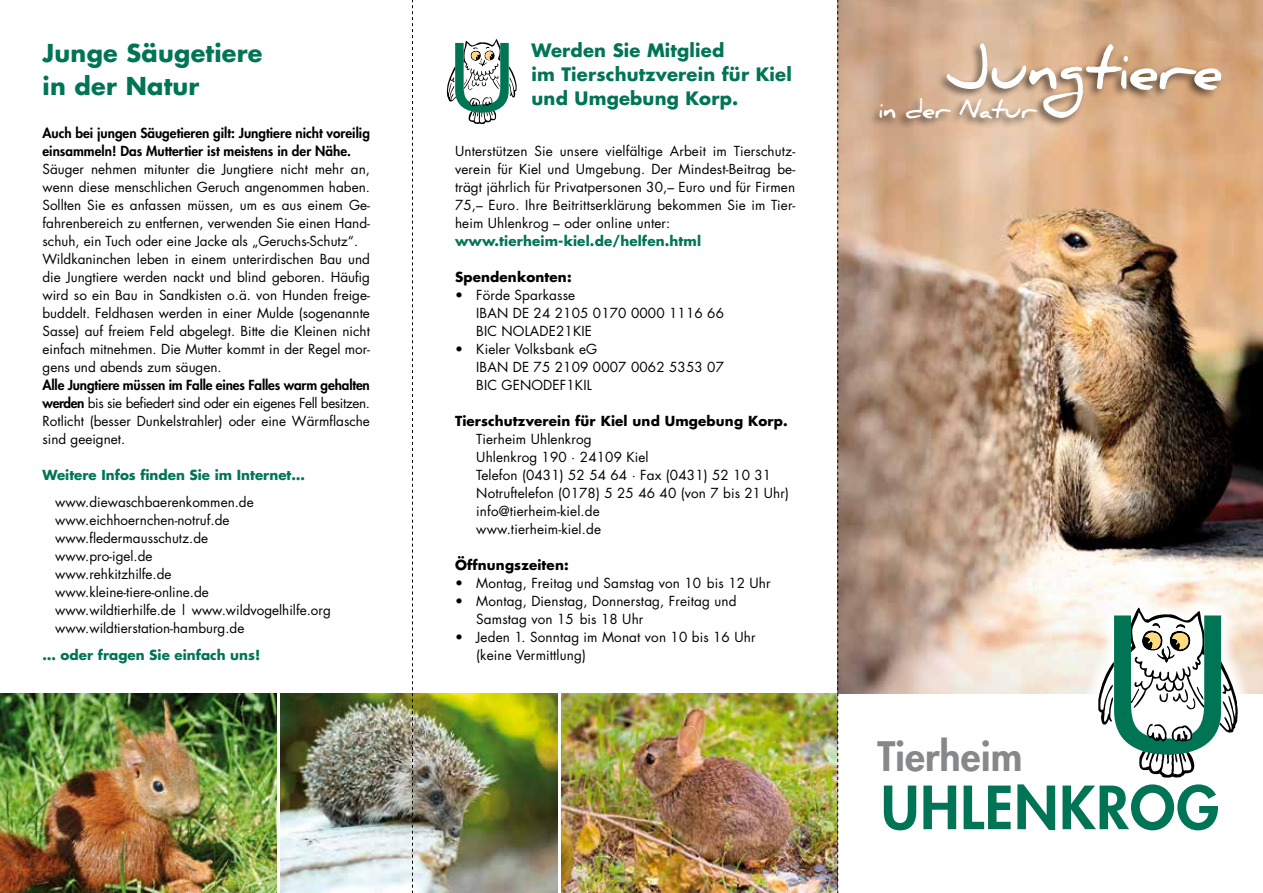
<style>
.page{position:relative;width:1263px;height:893px;background:#fff}
.page>*{position:absolute;margin:0;border:0;box-sizing:border-box;transform-origin:0 0}
.t1{font:800 57.9px "Futura";letter-spacing:.02em;color:#007556}
.t2{font:700 57px "Daniel";letter-spacing:-.01em;color:#fff}
.t3{font:800 39.6px "Futura";color:#87888a}
.t4{font:700 24px/33px "Futura";letter-spacing:.01em;color:#007556}
.t5{font:700 24px "Daniel";letter-spacing:-.01em;color:#fff}
.t6{font:700 18px/24px "Futura";letter-spacing:.01em;color:#007556}
.t7{font:13.5px/18px "Futura";color:#000}
.t8{font:800 13.5px/18px "Futura";color:#000}
.t9{font:700 13.5px "Futura";color:#007556}
.t10{font:700 13.5px "Futura";letter-spacing:.01em;color:#000}
.s1{font-weight:800}
</style>
<div class="page">
<img style="left:838px;top:0;width:425px;height:693px">
<svg style="left:1080px;top:590px;width:175px;height:104px"></svg>
<svg style="left:1098px;top:608px;width:140px;height:170px"></svg>
<div style="left:868px;top:41px;width:356px;height:89px;background:#000;opacity:.6"></div>
<svg style="left:447px;top:39px;width:70px;height:85px"></svg>
<img style="left:281px;top:693px;width:276px;height:200px">
<img style="left:561px;top:693px;width:276px;height:200px">
<img style="left:0;top:693px;width:276px;height:200px">
<svg style="left:412px;top:0;width:1px;height:893px"></svg>
<svg style="left:837px;top:0;width:1px;height:893px"></svg>
<h3 class="t4" style="left:43px;top:36px;width:222px">Junge Säugetiere in der Natur</h3>
<p class="t8" style="left:43px;top:124px;width:329px">Auch bei jungen Säugetieren gilt: Jungtiere nicht voreilig einsammeln! Das Muttertier ist meistens in der Nähe.</p>
<p class="t7" style="left:43px;top:160px;width:329px">Säuger nehmen mitunter die Jungtiere nicht mehr an, wenn diese menschlichen Geruch angenommen haben.<br>Sollten Sie es anfassen müssen, um es aus einem Ge&shy;fahrenbereich zu entfernen, verwenden Sie einen Hand&shy;schuh, ein Tuch oder eine Jacke als „Geruchs-Schutz“.<br>Wildkaninchen leben in einem unterirdischen Bau und die Jungtiere werden nackt und blind geboren. Häufig wird so ein Bau in Sandkisten o.ä. von Hunden freige&shy;buddelt. Feldhasen werden in einer Mulde (sogenannte Sasse) auf freiem Feld abgelegt. Bitte die Kleinen nicht einfach mitnehmen. Die Mutter kommt in der Regel mor&shy;gens und abends zum säugen.</p>
<p class="t7" style="left:43px;top:376px;width:329px;text-align:justify"><span class="s1">Alle Jungtiere müssen im Falle eines Falles warm gehalten werden</span> bis sie befiedert sind oder ein eigenes Fell besitzen.<br>Rotlicht (besser Dunkelstrahler) oder eine Wärmflasche sind geeignet.</p>
<p class="t9" style="left:43px;top:466px;width:264px">Weitere Infos finden Sie im Internet…</p>
<p class="t7" style="left:55px;top:493px;width:277px">www.diewaschbaerenkommen.de www.eichhoernchen-notruf.de www.fledermausschutz.de<br>www.pro-igel.de<br>www.rehkitzhilfe.de<br>www.kleine-tiere-online.de www.wildtierhilfe.de | www.wildvogelhilfe.org www.wildtierstation-hamburg.de</p>
<p class="t9" style="left:43px;top:646px;width:219px">… oder fragen Sie einfach uns!</p>
<h3 class="t6" style="left:531px;top:38px;width:262px">Werden Sie Mitglied<br>im Tierschutzverein für Kiel und Umgebung Korp.</h3>
<p class="t7" style="left:455px;top:142px;width:342px;text-align:justify">Unterstützen Sie unsere vielfältige Arbeit im Tierschutz&shy;verein für Kiel und Umgebung. Der Mindest-Beitrag be&shy;trägt jährlich für Privatpersonen 30,– Euro und für Firmen 75,– Euro. Ihre Beitrittserklärung bekommen Sie im Tier&shy;heim Uhlenkrog – oder online unter:</p>
<p class="t9" style="left:455px;top:232px;width:248px">www.tierheim-kiel.de/helfen.html</p>
<p class="t10" style="left:455px;top:268px;width:118px">Spendenkonten:</p>
<p class="t7" style="left:476px;top:286px;width:249px;text-indent:-21px">• Förde Sparkasse<br>IBAN DE 24 2105 0170 0000 1116 66<br>BIC NOLADE21KIE</p>
<p class="t7" style="left:476px;top:340px;width:249px;text-indent:-21px">• Kieler Volksbank eG<br>IBAN DE 75 2109 0007 0062 5353 07<br>BIC GENODEF1KIL</p>
<p class="t10" style="left:455px;top:412px;width:334px">Tierschutzverein für Kiel und Umgebung Korp.</p>
<p class="t7" style="left:476px;top:430px;width:314px">Tierheim Uhlenkrog<br>Uhlenkrog 190 · 24109 Kiel<br>Telefon (0431) 52 54 64 · Fax (0431) 52 10 31<br>Notruftelefon (0178) 5 25 46 40 (von 7 bis 21 Uhr) info@tierheim-kiel.de<br>www.tierheim-kiel.de</p>
<p class="t10" style="left:455px;top:556px;width:115px">Öffnungszeiten:</p>
<p class="t7" style="left:455px;top:574px;width:317px">• Montag, Freitag und Samstag von 10 bis 12 Uhr</p>
<p class="t7" style="left:476px;top:592px;width:262px;text-indent:-21px">• Montag, Dienstag, Donnerstag, Freitag und<br>Samstag von 15 bis 18 Uhr</p>
<p class="t7" style="left:476px;top:628px;width:281px;text-indent:-21px">• Jeden 1. Sonntag im Monat von 10 bis 16 Uhr (keine Vermittlung)</p>
<h2 class="t2" style="left:945px;top:36px;width:279px">Jungtiere</h2>
<h3 class="t5" style="left:878px;top:96px;width:160px">in der Natur</h3>
<h3 class="t3" style="left:877px;top:730px;width:146px">Tierheim</h3>
<h1 class="t1" style="left:881px;top:769px;width:340px">UHLENKROG</h1>
</div>
